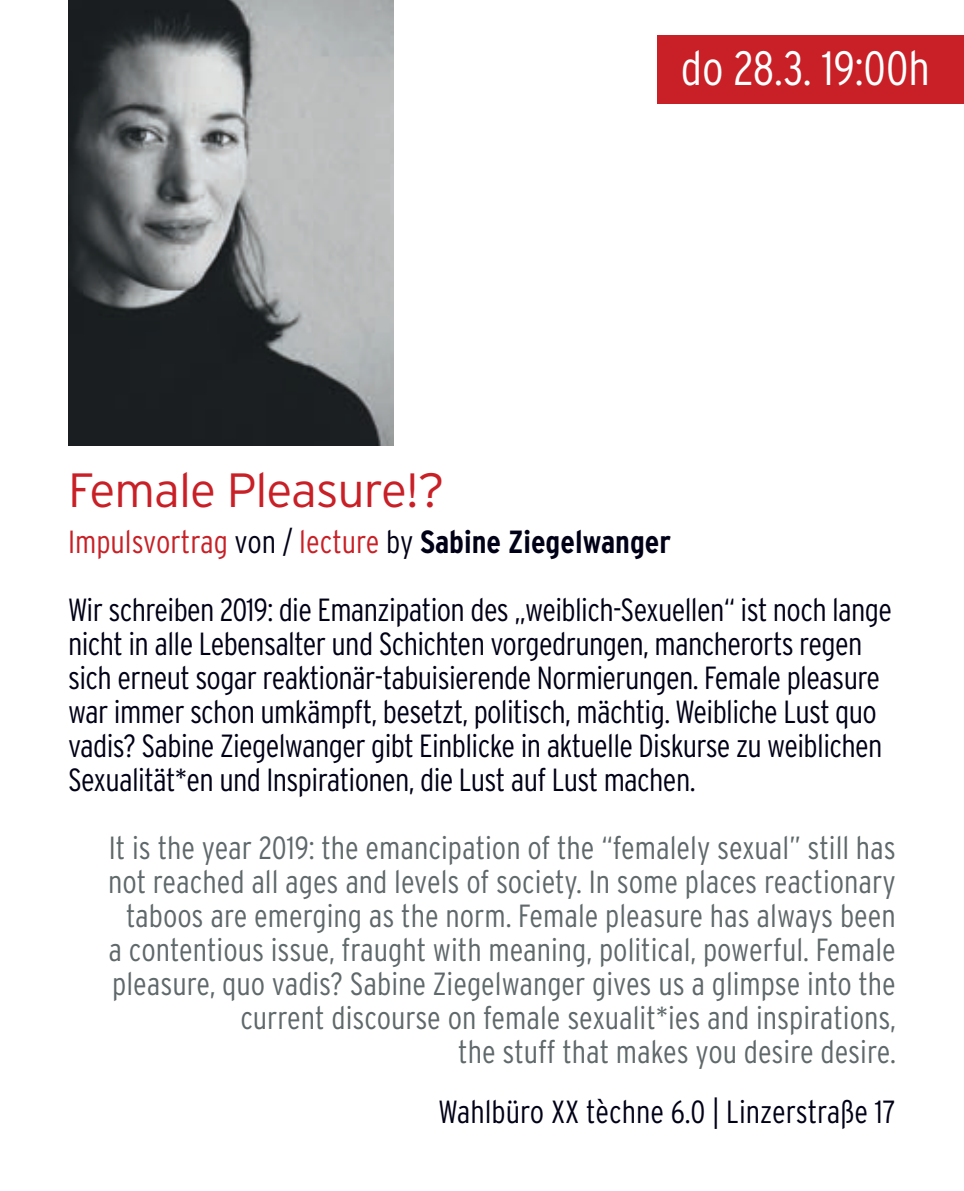
<style>
.page{position:relative;width:964px;height:1191px;background:#fff}
.page>*{position:absolute;margin:0;border:0;box-sizing:border-box;transform-origin:0 0}
.t1{font:300 48px "Interstate";letter-spacing:-.02em;color:#c82026}
.t2{font:300 condensed 48px "Interstate";color:#fff}
.t3{font:300 condensed 32px/34px "Interstate";letter-spacing:-.02em;color:#000017}
.t4{font:300 condensed 32px/34px "Interstate";color:#5f686a;text-align:right}
.t5{font:300 condensed 32px "Interstate";color:#000017}
.s1{color:#c82026}
.s2{font-weight:700}
</style>
<div class="page">
<img style="left:68px;top:0;width:325px;height:446px">
<div style="left:658px;top:35px;width:306px;height:68px;background:#c82026"></div>
<h1 class="t2" style="left:681px;top:41px;width:250px">do 28.3. 19:00h</h1>
<h1 class="t1" style="left:68px;top:463px;width:378px">Female Pleasure!?</h1>
<p class="t3" style="left:68px;top:507px;width:825px;line-height:68px"><span class="s1">Impulsvortrag</span> von / <span class="s1">lecture</span> by <span class="s2">Sabine Ziegelwanger<br></span>Wir schreiben 2019: die Emanzipation des „weiblich-Sexuellen“ ist noch lange</p>
<p class="t3" style="left:68px;top:626px;width:816px">nicht in alle Lebensalter und Schichten vorgedrungen, mancherorts regen sich erneut sogar reaktionär-tabuisierende Normierungen. Female pleasure war immer schon umkämpft, besetzt, politisch, mächtig. Weibliche Lust quo vadis? Sabine Ziegelwanger gibt Einblicke in aktuelle Diskurse zu weiblichen Sexualität*en und Inspirationen, die Lust auf Lust machen.</p>
<p class="t4" style="left:108px;top:830px;width:789px">It is the year 2019: the emancipation of the “femalely sexual” still has not reached all ages and levels of society. In some places reactionary taboos are emerging as the norm. Female pleasure has always been a contentious issue, fraught with meaning, political, powerful. Female pleasure, quo vadis? Sabine Ziegelwanger gives us a glimpse into the current discourse on female sexualit*ies and inspirations,<br>the stuff that makes you desire desire.</p>
<p class="t5" style="left:438px;top:1093px;width:459px">Wahlbüro XX tèchne 6.0 | Linzerstraße 17</p>
</div>
